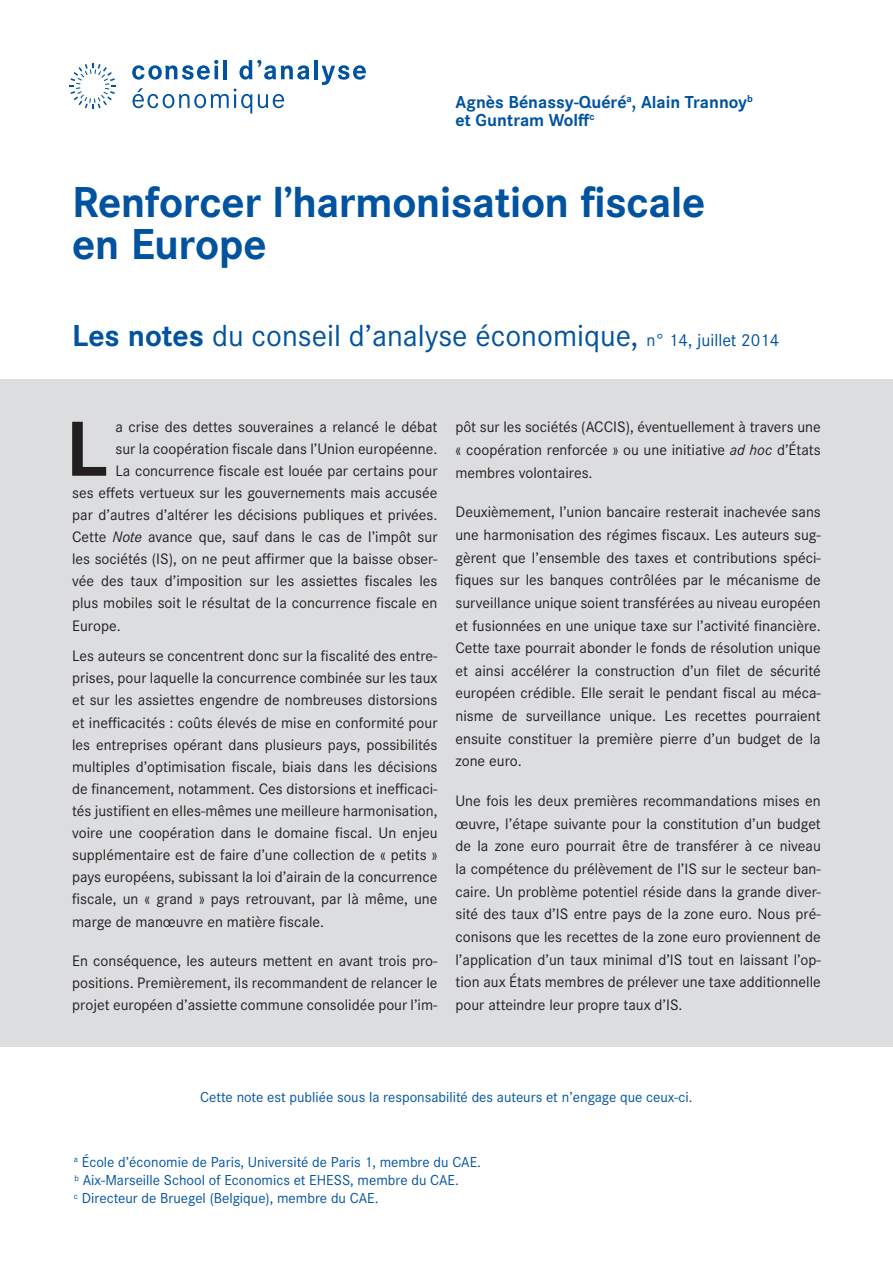
<style>
.page{position:relative;width:893px;height:1263px;background:#fff}
.page>*{position:absolute;margin:0;border:0;box-sizing:border-box;transform-origin:0 0}
.Résumé____lettrine{font:700 81px "Corporate S";color:#231f20}
.Titre_de_la_Note{font:700 45px/42px "Corporate S";letter-spacing:-.01em;color:#0153a0}
.t1{font:31.5px "Corporate S";color:#0153a0}
.Auteurs{font:700 18px/18px "Corporate S";color:#0153a0}
.Résumé{font:15.75px/22.6px "Corporate S";color:#231f20;text-align:justify}
.Résumé____lettrine-2{font:15.75px "Corporate S";color:#231f20}
.Organisme{font:15px/18px "Corporate S";color:#0153a0}
.s1{font-weight:700}
.s2{font-size:18px}
.s3{font-style:italic}
</style>
<div class="page">
<div style="left:0;top:379px;width:893px;height:667px;background:#dcdddf"></div>
<svg style="left:132px;top:60px;width:86px;height:20px"></svg>
<hr style="left:223px;top:60px;width:4px;height:19px;background:#0153a0">
<svg style="left:239px;top:60px;width:70px;height:20px"></svg>
<hr style="left:314px;top:60px;width:3px;height:19px;background:#0153a0">
<svg style="left:322px;top:65px;width:44px;height:20px"></svg>
<svg style="left:133px;top:88px;width:151px;height:25px"></svg>
<svg style="left:70px;top:63px;width:46px;height:46px"></svg>
<p class="Auteurs" style="left:455px;top:93px;width:299px">Agnès Bénassy-Quéré<sup>a</sup>, Alain Trannoy<sup>b </sup>et Guntram Wolff<sup>c</sup></p>
<p class="Titre_de_la_Note" style="left:72px;top:179px;width:635px">Renforcer l’harmonisation fiscale en Europe</p>
<p class="t1" style="left:72px;top:315px;width:709px"><span class="s1">Les notes</span> du conseil d’analyse économique, <span class="s2">n° 14, juillet 2014</span></p>
<p class="Résumé____lettrine" style="left:66px;top:393px;width:43px">L</p>
<p class="Résumé____lettrine-2" style="left:115px;top:417px;width:323px">a crise des dettes souveraines a relancé le débat</p>
<p class="Résumé____lettrine-2" style="left:115px;top:438px;width:323px">sur la coopération fiscale dans l’Union européenne.</p>
<p class="Résumé____lettrine-2" style="left:115px;top:460px;width:323px">La concurrence fiscale est louée par certains pour</p>
<p class="Résumé____lettrine-2" style="left:72px;top:482px;width:367px">ses effets vertueux sur les gouvernements mais accusée</p>
<p class="Résumé____lettrine-2" style="left:72px;top:504px;width:367px">par d’autres d’altérer les décisions publiques et privées.</p>
<p class="Résumé____lettrine-2" style="left:72px;top:527px;width:367px">Cette <span class="s3">Note</span> avance que, sauf dans le cas de l’impôt sur</p>
<p class="Résumé____lettrine-2" style="left:72px;top:549px;width:367px">les sociétés (IS), on ne peut affirmer que la baisse obser-</p>
<p class="Résumé____lettrine-2" style="left:72px;top:571px;width:367px">vée des taux d’imposition sur les assiettes fiscales les</p>
<p class="Résumé____lettrine-2" style="left:72px;top:593px;width:367px">plus mobiles soit le résultat de la concurrence fiscale en</p>
<p class="Résumé____lettrine-2" style="left:72px;top:615px;width:50px">Europe.</p>
<p class="Résumé" style="left:72px;top:644px;width:367px;line-height:22px">Les auteurs se concentrent donc sur la fiscalité des entre&shy;prises, pour laquelle la concurrence combinée sur les taux et sur les assiettes engendre de nombreuses distorsions et inefficacités : coûts élevés de mise en conformité pour les entreprises opérant dans plusieurs pays, possibilités multiples d’optimisation fiscale, biais dans les décisions de financement, notamment. Ces distorsions et inefficaci&shy;tés justifient en elles-mêmes une meilleure harmonisation, voire une coopération dans le domaine fiscal. Un enjeu supplémentaire est de faire d’une collection de « petits » pays européens, subissant la loi d’airain de la concurrence fiscale, un « grand » pays retrouvant, par là même, une marge de manœuvre en matière fiscale.</p>
<p class="Résumé" style="left:72px;top:949px;width:367px;line-height:22px">En conséquence, les auteurs mettent en avant trois pro&shy;positions. Premièrement, ils recommandent de relancer le projet européen d’assiette commune consolidée pour l’im-</p>
<p class="Résumé" style="left:455px;top:415px;width:367px">pôt sur les sociétés (ACCIS), éventuellement à travers une « coopération renforcée » ou une initiative <span class="s3">ad hoc</span> d’États membres volontaires.</p>
<p class="Résumé" style="left:455px;top:500px;width:367px">Deuxièmement, l’union bancaire resterait inachevée sans une harmonisation des régimes fiscaux. Les auteurs sug&shy;gèrent que l’ensemble des taxes et contributions spéci&shy;fiques sur les banques contrôlées par le mécanisme de surveillance unique soient transférées au niveau européen et fusionnées en une unique taxe sur l’activité financière.<br>Cette taxe pourrait abonder le fonds de résolution unique et ainsi accélérer la construction d’un filet de sécurité européen crédible. Elle serait le pendant fiscal au méca&shy;nisme de surveillance unique. Les recettes pourraient ensuite constituer la première pierre d’un budget de la zone euro.</p>
<p class="Résumé" style="left:455px;top:789px;width:367px">Une fois les deux premières recommandations mises en œuvre, l’étape suivante pour la constitution d’un budget de la zone euro pourrait être de transférer à ce niveau la compétence du prélèvement de l’IS sur le secteur ban&shy;caire. Un problème potentiel réside dans la grande diver&shy;sité des taux d’IS entre pays de la zone euro. Nous pré&shy;conisons que les recettes de la zone euro proviennent de l’application d’un taux minimal d’IS tout en laissant l’op&shy;tion aux États membres de prélever une taxe additionnelle pour atteindre leur propre taux d’IS.</p>
<p class="Organisme" style="left:200px;top:1088px;width:494px">Cette note est publiée sous la responsabilité des auteurs et n’engage que ceux-ci.</p>
<p class="Organisme" style="left:74px;top:1153px;width:409px"><sup>a</sup> École d’économie de Paris, Université de Paris 1, membre du CAE. <sup>b</sup> Aix-Marseille School of Economics et EHESS, membre du CAE.</p>
<p class="Organisme" style="left:74px;top:1189px;width:306px"><sup>c</sup> Directeur de Bruegel (Belgique), membre du CAE.</p>
</div>
